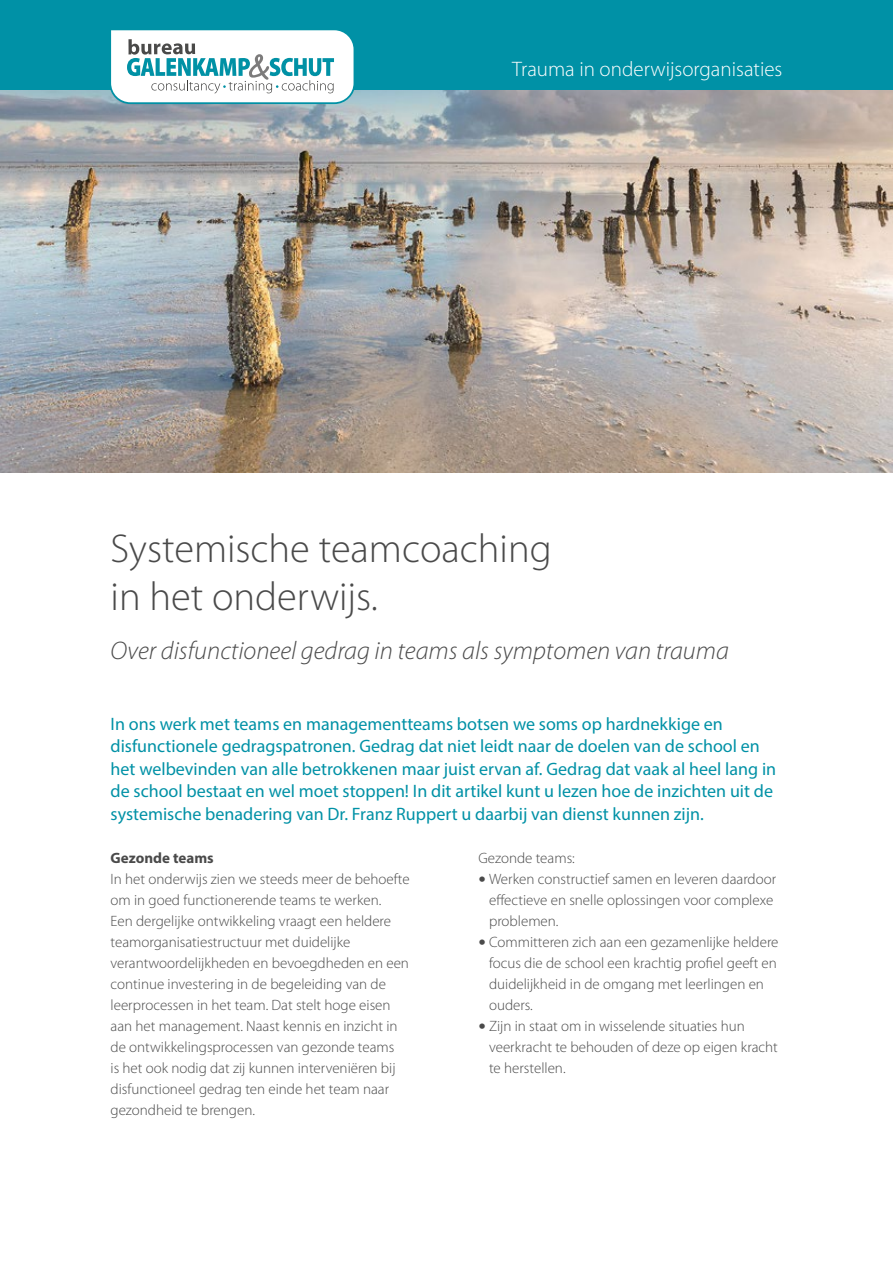
<style>
.page{position:relative;width:893px;height:1263px;background:#fff}
.page>*{position:absolute;margin:0;border:0;box-sizing:border-box;transform-origin:0 0}
.t1{font:300 40.35px/48.4px "Myriad Pro";color:#4a4a4a}
.t2{font:italic 300 25.5px "Myriad Pro";color:#4a4a4a}
.t3{font:300 21px "Myriad Pro";color:#fff}
.t4{font:18px/22.5px "Myriad Pro";color:#0091a6}
.t5{font:300 15px/21px "Myriad Pro";color:#4a4a4a}
.t6{font:700 15px "Myriad Pro";color:#4a4a4a}
.s1{font-size:30px}
</style>
<div class="page">
<img style="left:0;top:89px;width:893px;height:383px">
<div style="left:0;top:0;width:893px;height:89px;background:#0091a6"></div>
<svg style="left:109px;top:30px;width:246px;height:74px"></svg>
<h3 class="t3" style="left:512px;top:58px;width:272px">Trauma in onderwijsorganisaties</h3>
<h1 class="t1" style="left:111px;top:525px;width:443px">Systemische teamcoaching in het onderwijs.</h1>
<h2 class="t2" style="left:111px;top:637px;width:620px">Over disfunctioneel gedrag in teams als symptomen van trauma</h2>
<p class="t4" style="left:111px;top:712px;width:667px">In ons werk met teams en managementteams botsen we soms op hardnekkige en disfunctionele gedragspatronen. Gedrag dat niet leidt naar de doelen van de school en het welbevinden van alle betrokkenen maar juist ervan af. Gedrag dat vaak al heel lang in de school bestaat en wel moet stoppen! In dit artikel kunt u lezen hoe de inzichten uit de systemische benadering van Dr. Franz Ruppert u daarbij van dienst kunnen zijn.</p>
<p class="t6" style="left:111px;top:848px;width:105px">Gezonde teams</p>
<p class="t5" style="left:111px;top:869px;width:301px">In het onderwijs zien we steeds meer de behoefte om in goed functionerende teams te werken.<br>Een dergelijke ontwikkeling vraagt een heldere teamorganisatiestructuur met duidelijke verantwoordelijkheden en bevoegdheden en een continue investering in de begeleiding van de leerprocessen in het team. Dat stelt hoge eisen aan het management. Naast kennis en inzicht in de ontwikkelingsprocessen van gezonde teams<br>is het ook nodig dat zij kunnen interveniëren bij disfunctioneel gedrag ten einde het team naar gezondheid te brengen.</p>
<p class="t5" style="left:478px;top:848px;width:98px">Gezonde teams:</p>
<p class="t5" style="left:489px;top:869px;width:289px;text-indent:-11px"><span class="s1">•</span> Werken constructief samen en leveren daardoor effectieve en snelle oplossingen voor complexe problemen.</p>
<p class="t5" style="left:489px;top:932px;width:291px;text-indent:-11px"><span class="s1">•</span> Committeren zich aan een gezamenlijke heldere focus die de school een krachtig profiel geeft en duidelijkheid in de omgang met leerlingen en ouders.</p>
<p class="t5" style="left:489px;top:1016px;width:290px;text-indent:-11px"><span class="s1">•</span> Zijn in staat om in wisselende situaties hun veerkracht te behouden of deze op eigen kracht te herstellen.</p>
</div>
